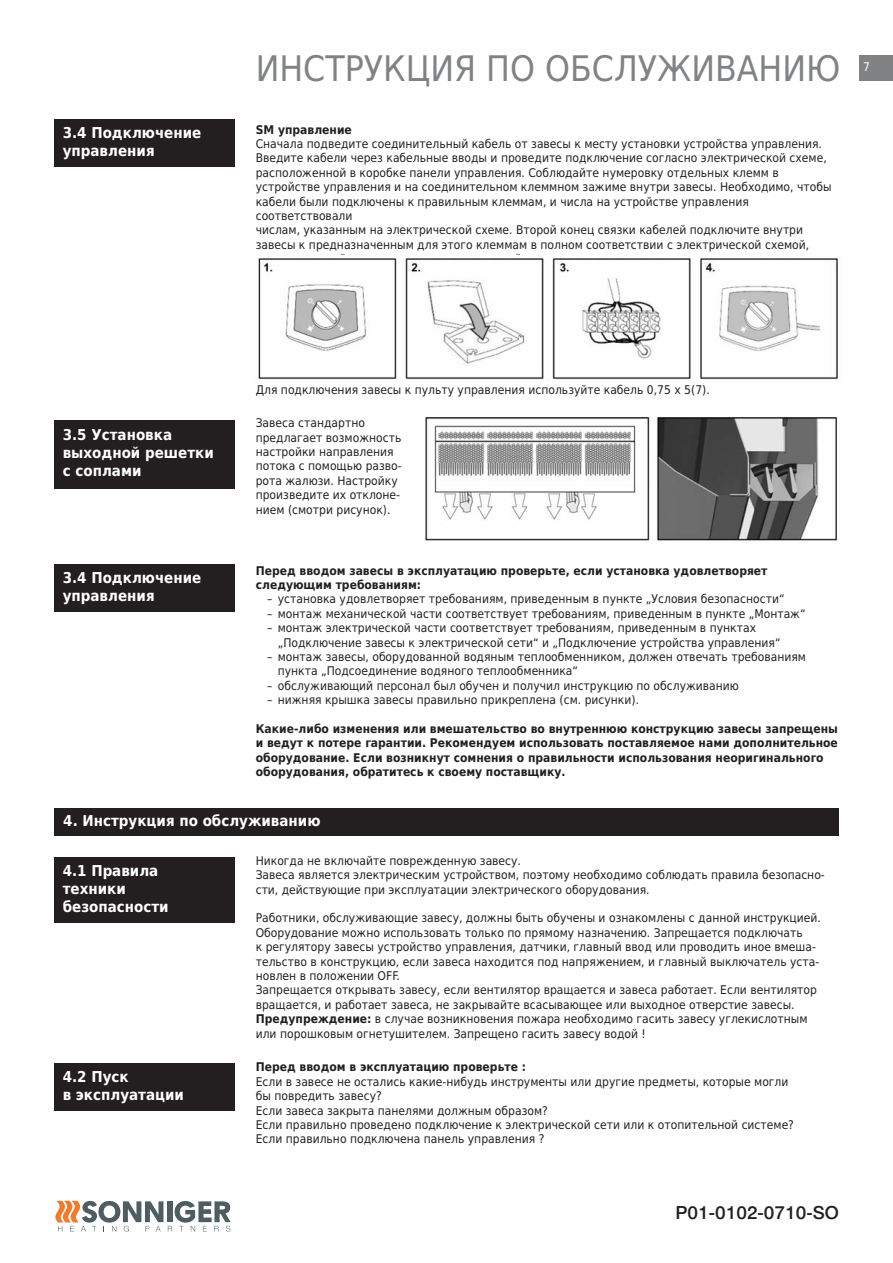
<style>
.page{position:relative;width:893px;height:1263px;background:#fff}
.page>*{position:absolute;margin:0;border:0;box-sizing:border-box;transform-origin:0 0}
.t1{font:35.25px "DejaVu Sans Condensed";color:#808284}
.t2{font:18px "Switzer PSEFN Medium";color:#231f20}
.t3{font:700 15px/18px "DejaVu Sans Condensed";color:#fff}
.t4{font:12px/14.4px "DejaVu Sans Condensed";color:#231f20}
.t5{font:700 12px/14.4px "DejaVu Sans Condensed";color:#231f20}
.t6{font:12px "DejaVu Sans Condensed";color:#fff}
.s1{font-weight:700}
</style>
<div class="page">
<svg style="left:55px;top:1201px;width:176px;height:30px"></svg>
<div style="left:54px;top:119px;width:180px;height:48px;background:#231f20"></div>
<div style="left:54px;top:564px;width:180px;height:48px;background:#231f20"></div>
<div style="left:54px;top:857px;width:180px;height:66px;background:#231f20"></div>
<div style="left:54px;top:1063px;width:180px;height:47px;background:#231f20"></div>
<div style="left:54px;top:420px;width:180px;height:69px;background:#231f20"></div>
<img style="left:258px;top:258px;width:580px;height:122px">
<img style="left:425px;top:418px;width:412px;height:123px">
<div style="left:54px;top:808px;width:785px;height:28px;background:#231f20"></div>
<div style="left:859px;top:55px;width:33px;height:26px;background:#808284"></div>
<p class="t3" style="left:63px;top:125px;width:140px">3.4 Подключение управления</p>
<h1 class="t1" style="left:256px;top:48px;width:586px">ИНСТРУКЦИЯ ПО ОБСЛУЖИВАНИЮ</h1>
<p class="t5" style="left:256px;top:123px;width:98px">SM управление</p>
<p class="t4" style="left:256px;top:137px;width:577px">Сначала подведите соединительный кабель от завесы к месту установки устройства управления.<br>Введите кабели через кабельные вводы и проведите подключение согласно электрической схеме, расположенной в коробке панели управления. Соблюдайте нумеровку отдельных клемм в устройстве управления и на соединительном клеммном зажиме внутри завесы. Необходимо, чтобы кабели были подключены к правильным клеммам, и числа на устройстве управления соответствовали<br>числам, указанным на электрической схеме. Второй конец связки кабелей подключите внутри завесы к предназначенным для этого клеммам в полном соответствии с электрической схемой,</p>
<p class="t6" style="left:863px;top:60px;width:8px">7</p>
<p class="t3" style="left:63px;top:427px;width:153px">3.5 Установка выходной решетки с соплами</p>
<p class="t3" style="left:63px;top:570px;width:140px">3.4 Подключение управления</p>
<p class="t4" style="left:256px;top:383px;width:456px">Для подключения завесы к пульту управления используйте кабель 0,75 x 5(7).</p>
<p class="t4" style="left:256px;top:416px;width:148px">Завеса стандартно предлагает возможность настройки направления потока с помощью разво&shy;рота жалюзи. Настройку произведите их отклоне&shy;нием (смотри рисунок).</p>
<p class="t5" style="left:256px;top:564px;width:513px">Перед вводом завесы в эксплуатацию проверьте, если установка удовлетворяет следующим требованиям:</p>
<p class="t4" style="left:267px;top:592px;width:519px">– установка удовлетворяет требованиям, приведенным в пункте „Условия безопасности“</p>
<p class="t4" style="left:267px;top:606px;width:540px">– монтаж механической части соответствует требованиям, приведенным в пункте „Монтаж“</p>
<p class="t4" style="left:278px;top:621px;width:504px;text-indent:-11px">– монтаж электрической части соответствует требованиям, приведенным в пунктах „Подключение завесы к электрической сети“ и „Подключение устройства управления“</p>
<p class="t4" style="left:278px;top:650px;width:530px;text-indent:-11px">– монтаж завесы, оборудованной водяным теплообменником, должен отвечать требованиям пункта „Подсоединение водяного теплообменника“</p>
<p class="t4" style="left:267px;top:678px;width:473px">– обслуживающий персонал был обучен и получил инструкцию по обслуживанию</p>
<p class="t4" style="left:267px;top:693px;width:374px">– нижняя крышка завесы правильно прикреплена (см. рисунки).</p>
<p class="t5" style="left:256px;top:722px;width:584px">Какие-либо изменения или вмешательство во внутреннюю конструкцию завесы запрещены и ведут к потере гарантии. Рекомендуем использовать поставляемое нами дополнительное оборудование. Если возникнут сомнения о правильности использования неоригинального оборудования, обратитесь к своему поставщику.</p>
<p class="t3" style="left:63px;top:812px;width:259px">4. Инструкция по обслуживанию</p>
<p class="t3" style="left:63px;top:863px;width:107px">4.1 Правила техники безопасности</p>
<p class="t3" style="left:63px;top:1068px;width:123px">4.2 Пуск<br>в эксплуатации</p>
<p class="t4" style="left:256px;top:853px;width:571px">Никогда не включайте поврежденную завесу.<br>Завеса является электрическим устройством, поэтому необходимо соблюдать правила безопасно&shy;сти, действующие при эксплуатации электрического оборудования.</p>
<p class="t4" style="left:256px;top:911px;width:567px">Работники, обслуживающие завесу, должны быть обучены и ознакомлены с данной инструкцией.<br>Оборудование можно использовать только по прямому назначению. Запрещается подключать<br>к регулятору завесы устройство управления, датчики, главный ввод или проводить иное вмеша&shy;тельство в конструкцию, если завеса находится под напряжением, и главный выключатель уста&shy;новлен в положении OFF.<br>Запрещается открывать завесу, если вентилятор вращается и завеса работает. Если вентилятор вращается, и работает завеса, не закрывайте всасывающее или выходное отверстие завесы.<br><span class="s1">Предупреждение:</span> в случае возникновения пожара необходимо гасить завесу углекислотным или порошковым огнетушителем. Запрещено гасить завесу водой !</p>
<p class="t5" style="left:256px;top:1061px;width:272px">Перед вводом в эксплуатацию проверьте :</p>
<p class="t4" style="left:256px;top:1074px;width:540px">Если в завесе не остались какие-нибудь инструменты или другие предметы, которые могли бы повредить завесу?<br>Если завеса закрыта панелями должным образом?<br>Если правильно проведено подключение к электрической сети или к отопительной системе?<br>Если правильно подключена панель управления ?</p>
<h2 class="t2" style="left:675px;top:1206px;width:165px">P01-0102-0710-SO</h2>
</div>
